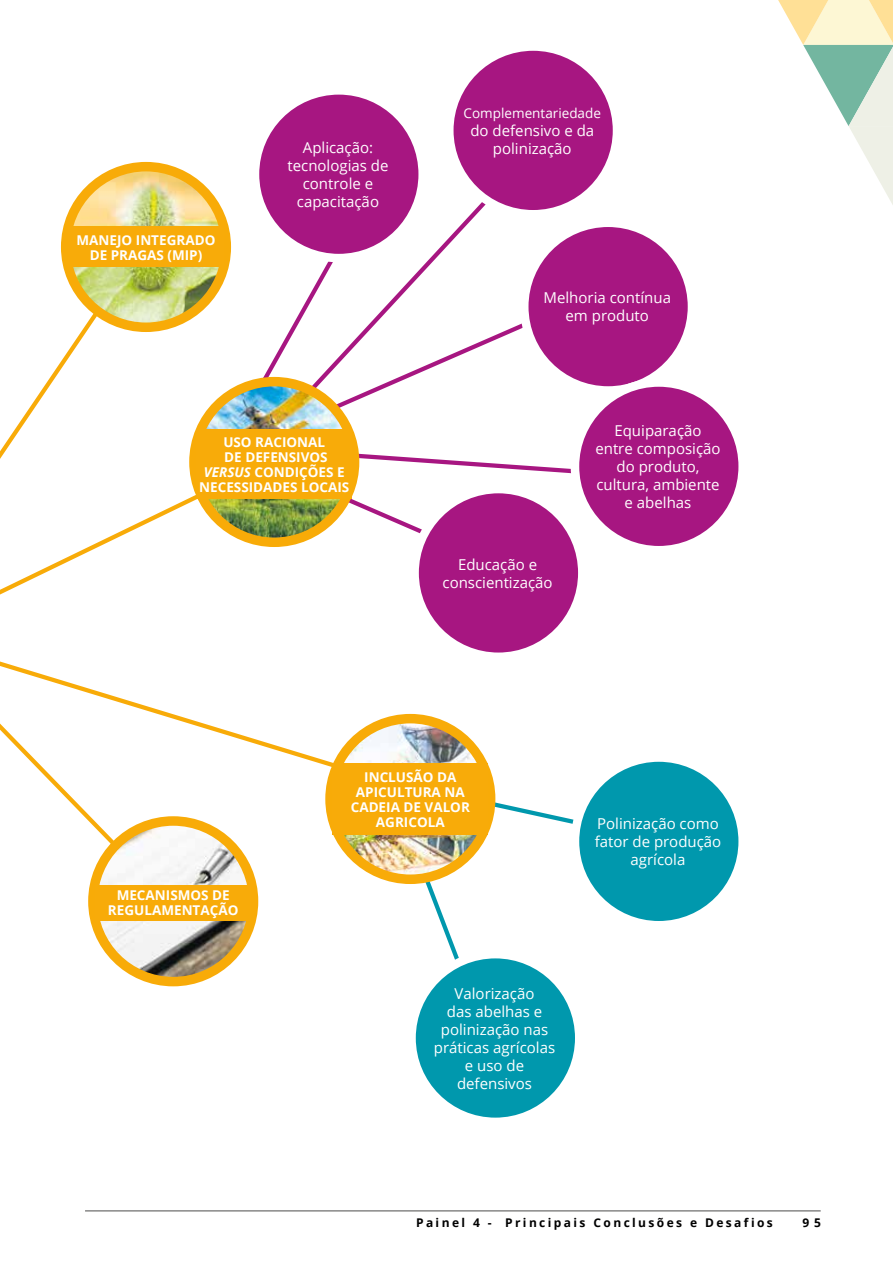
<style>
.page{position:relative;width:893px;height:1263px;background:#fff}
.page>*{position:absolute;margin:0;border:0;box-sizing:border-box;transform-origin:0 0}
.t1{font:15px/18px "Open Sans";color:#fff;text-align:center}
.t2{font:700 13.5px/15px "Open Sans";color:#fff;text-align:center}
.t3{font:13.5px "Open Sans";color:#fff}
.t4{font:700 12px "Open Sans";letter-spacing:.2em;color:#000}
.s1{font-style:italic}
</style>
<div class="page">
<hr style="left:85px;top:1210px;width:736px;height:1px;background:#575756">
<svg style="left:778px;top:0;width:115px;height:205px"></svg>
<svg style="left:6px;top:256px;width:131px;height:186px"></svg>
<svg style="left:388px;top:780px;width:186px;height:180px"></svg>
<svg style="left:281px;top:202px;width:242px;height:199px"></svg>
<svg style="left:70px;top:802px;width:26px;height:24px"></svg>
<svg style="left:0;top:442px;width:571px;height:153px"></svg>
<svg style="left:0;top:661px;width:443px;height:141px"></svg>
<img style="left:93px;top:822px;width:160px;height:156px">
<div style="left:88px;top:816px;width:170px;height:170px;border:9px solid #f8ab08;border-radius:50%"></div>
<img style="left:194px;top:382px;width:161px;height:156px">
<div style="left:189px;top:377px;width:170px;height:170px;border:9px solid #f8ab08;border-radius:50%"></div>
<div style="left:197px;top:429px;width:155px;height:70px;background:#f8ab09"></div>
<img style="left:66px;top:167px;width:160px;height:160px;border-radius:80px">
<div style="left:61px;top:162px;width:170px;height:170px;border:9px solid #f8ab08;border-radius:50%"></div>
<div style="left:68px;top:227px;width:156px;height:40px;background:#f8ab09"></div>
<img style="left:330px;top:719px;width:161px;height:160px;border-radius:80px">
<div style="left:325px;top:714px;width:170px;height:170px;border:9px solid #f8ab08;border-radius:50%"></div>
<div style="left:333px;top:763px;width:155px;height:71px;background:#f8ab09"></div>
<div style="left:96px;top:885px;width:155px;height:35px;background:#f8ab09"></div>
<div style="left:575px;top:757px;width:168px;height:168px;background:#0098ad;border-radius:50%"></div>
<div style="left:571px;top:753px;width:176px;height:176px;border:9px solid #fff;border-radius:50%"></div>
<div style="left:412px;top:954px;width:167px;height:168px;background:#0098ad;border-radius:50%"></div>
<div style="left:407px;top:950px;width:176px;height:176px;border:9px solid #fff;border-radius:50%"></div>
<div style="left:255px;top:90px;width:168px;height:168px;background:#a71681;border-radius:50%"></div>
<div style="left:251px;top:86px;width:176px;height:176px;border:9px solid #fff;border-radius:50%"></div>
<div style="left:449px;top:47px;width:168px;height:167px;background:#a71681;border-radius:50%"></div>
<div style="left:445px;top:42px;width:176px;height:176px;border:9px solid #fff;border-radius:50%"></div>
<div style="left:524px;top:223px;width:168px;height:167px;background:#a71681;border-radius:50%"></div>
<div style="left:520px;top:218px;width:176px;height:177px;border:9px solid #fff;border-radius:50%"></div>
<div style="left:575px;top:382px;width:168px;height:168px;background:#a71681;border-radius:50%"></div>
<div style="left:571px;top:378px;width:176px;height:176px;border:9px solid #fff;border-radius:50%"></div>
<div style="left:415px;top:489px;width:167px;height:168px;background:#a71681;border-radius:50%"></div>
<div style="left:410px;top:485px;width:177px;height:176px;border:9px solid #fff;border-radius:50%"></div>
<p class="t2" style="left:77px;top:232px;width:140px">MANEJO INTEGRADO<br>DE PRAGAS (MIP)</p>
<p class="t1" style="left:287px;top:138px;width:102px">Aplicação: tecnologias de controle e capacitação</p>
<p class="t2" style="left:199px;top:434px;width:152px">USO RACIONAL<br>DE DEFENSIVOS<br><span class="s1">VERSUS</span> CONDIÇÕES E<br>NECESSIDADES LOCAIS</p>
<p class="t3" style="left:464px;top:104px;width:139px">Complementariedade</p>
<p class="t1" style="left:470px;top:121px;width:125px">do defensivo e da polinização</p>
<p class="t1" style="left:544px;top:289px;width:129px">Melhoria contínua em produto</p>
<p class="t1" style="left:443px;top:555px;width:112px">Educação e conscientização</p>
<p class="t1" style="left:595px;top:421px;width:127px">Equiparação entre composição do produto, cultura, ambiente e abelhas</p>
<p class="t2" style="left:108px;top:888px;width:132px">MECANISMOS DE<br>REGULAMENTAÇÃO</p>
<p class="t2" style="left:351px;top:769px;width:121px">INCLUSÃO DA<br>APICULTURA NA<br>CADEIA DE VALOR<br>AGRICOLA</p>
<p class="t1" style="left:595px;top:814px;width:128px">Polinização como fator de produção agrícola</p>
<p class="t1" style="left:434px;top:984px;width:123px">Valorização<br>das abelhas e polinização nas práticas agrícolas e uso de defensivos</p>
<p class="t4" style="left:416px;top:1214px;width:358px">Painel 4 - Principais Conclusões e Desafios</p>
<p class="t4" style="left:802px;top:1214px;width:20px">9 5</p>
</div>
